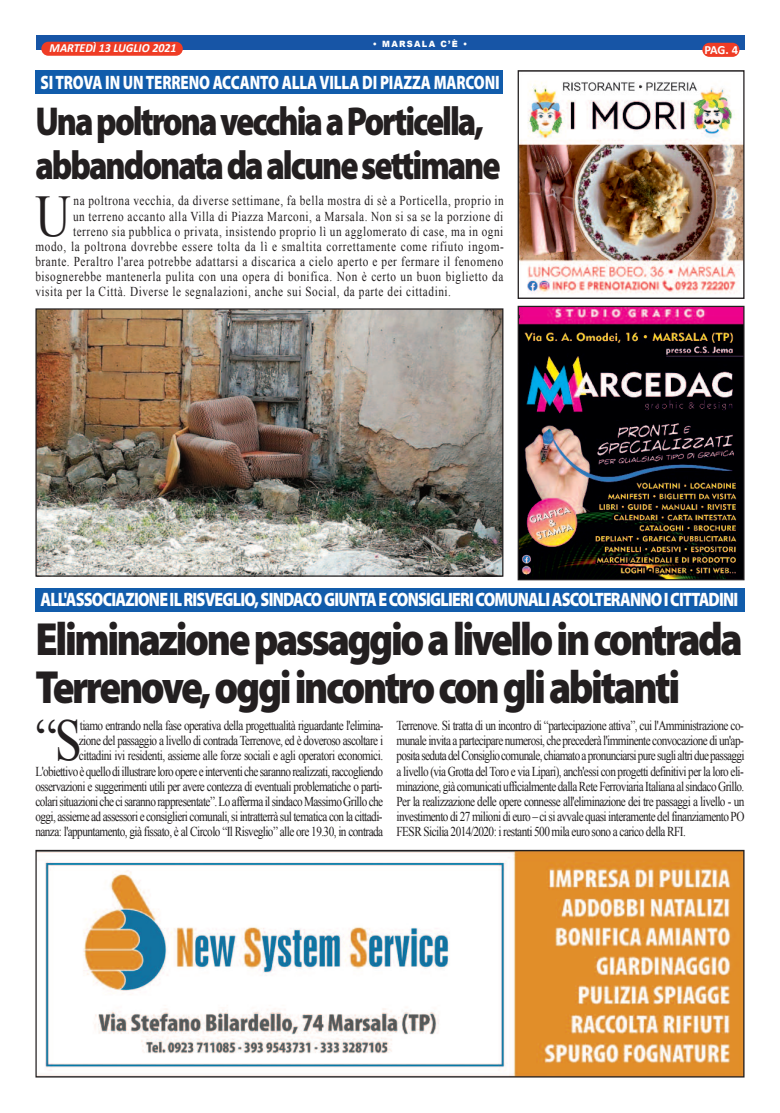
<style>
.page{position:relative;width:780px;height:1113px;background:#fff}
.page>*{position:absolute;margin:0;border:0;box-sizing:border-box;transform-origin:0 0}
.t1{font:59px "Times New Roman";color:#231f20;scale:.83 1}
.t2{font:900 46.75px/48px "Myriad Pro";letter-spacing:-.06em;color:#231f20;scale:.87 1}
.t3{font:900 40.5px/43.4px "Myriad Pro";letter-spacing:-.06em;color:#231f20;scale:.83 1}
.t4{font:900 19.5px "Myriad Pro";letter-spacing:-.05em;color:#fff;scale:.81 1}
.t5{font:900 19.5px "Myriad Pro";letter-spacing:-.01em;color:#fff;scale:.77 1}
.t6{font:13.62px/15px "Times New Roman";letter-spacing:-.04em;color:#231f20;text-align:right;scale:.83 1}
.t7{font:13.62px "Times New Roman";letter-spacing:.05em;color:#231f20;scale:.83 1}
.t8{font:13.62px "Times New Roman";letter-spacing:.055em;color:#231f20;scale:.83 1}
.t9{font:700 12.5px "Calibri";color:#fff}
.t10{font:italic 700 12.38px "Calibri";color:#fff;scale:.96 1}
.t11{font:900 8.62px "Arial";letter-spacing:.15em;color:#fff;scale:.96 1}
</style>
<div class="page">
<div style="left:36px;top:35px;width:708px;height:15px;background:#1755a6"></div>
<div style="left:702px;top:43px;width:37px;height:14px;background:#ef3c25;border-radius:7px"></div>
<div style="left:41px;top:42px;width:142px;height:14px;background:#ef3c25;border-radius:7px"></div>
<img style="left:37px;top:852px;width:705px;height:223px">
<div style="left:35px;top:850px;width:709px;height:227px;border:1px solid #231f20"></div>
<div style="left:35px;top:588px;width:709px;height:24px;background:#115cab"></div>
<div style="left:35px;top:70px;width:468px;height:24px;background:#115cab"></div>
<img style="left:37px;top:310px;width:464px;height:265px">
<div style="left:35px;top:308px;width:468px;height:269px;border:1px solid #231f20"></div>
<img style="left:519px;top:308px;width:223px;height:270px">
<div style="left:517px;top:306px;width:227px;height:274px;border:1px solid #231f20"></div>
<img style="left:519px;top:81px;width:223px;height:213px">
<div style="left:517px;top:70px;width:227px;height:229px;border:1px solid #231f20"></div>
<p class="t10" style="left:50px;top:43px;width:134px">MARTEDÌ 13 LUGLIO 2021</p>
<p class="t11" style="left:373px;top:38px;width:100px">• MARSALA C’È •</p>
<h3 class="t5" style="left:40px;top:75px;width:598px">SITROVA IN UNTERRENO ACCANTO ALLAVILLA DI PIAZZA MARCONI</h3>
<h3 class="t3" style="left:35px;top:103px;width:562px">UnapoltronavecchiaaPorticella, abbandonatadaalcunesettimane</h3>
<h1 class="t1" style="left:35px;top:183px;width:44px">U</h1>
<p class="t7" style="left:74px;top:193px;width:520px">na poltrona vecchia, da diverse settimane, fa bella mostra di sè a Porticella, proprio in</p>
<p class="t7" style="left:73px;top:208px;width:520px">un terreno accanto alla Villa di Piazza Marconi, a Marsala. Non si sa se la porzione di</p>
<p class="t7" style="left:73px;top:223px;width:520px">terreno sia pubblica o privata, insistendo proprio lì un agglomerato di case, ma in ogni</p>
<p class="t8" style="left:35px;top:238px;width:566px">modo, la poltrona dovrebbe essere tolta da lì e smaltita correttamente come rifiuto ingom-</p>
<p class="t7" style="left:35px;top:254px;width:565px">brante. Peraltro l'area potrebbe adattarsi a discarica a cielo aperto e per fermare il fenomeno</p>
<p class="t7" style="left:35px;top:269px;width:565px">bisognerebbe mantenerla pulita con una opera di bonifica. Non è certo un buon biglietto da</p>
<p class="t7" style="left:35px;top:284px;width:502px">visita per la Città. Diverse le segnalazioni, anche sui Social, da parte dei cittadini.</p>
<p class="t9" style="left:704px;top:45px;width:35px">PAG. 4</p>
<h3 class="t4" style="left:40px;top:592px;width:863px">ALL'ASSOCIAZIONEILRISVEGLIO,SINDACOGIUNTAECONSIGLIERICOMUNALIASCOLTERANNOICITTADINI</h3>
<h2 class="t2" style="left:35px;top:619px;width:814px">Eliminazionepassaggioalivelloincontrada<br>Terrenove,oggiincontrocongliabitanti</h2>
<h1 class="t1" style="left:35px;top:708px;width:57px">“S</h1>
<p class="t6" style="left:35px;top:718px;width:421px">tiamo entrando nella fase operativa della progettualità riguardante l'elimina-<br>zione del passaggio a livello di contrada Terrenove, ed è doveroso ascoltare i<br>cittadini ivi residenti, assieme alle forze sociali e agli operatori economici.<br>L'obiettivo è quello di illustrare loro opere e interventi che saranno realizzati, raccogliendo osservazioni e suggerimenti utili per avere contezza di eventuali problematiche o parti&shy;colari situazioni che ci saranno rappresentate”. Lo afferma il sindaco Massimo Grillo che oggi, assieme ad assessori e consiglieri comunali, si intratterrà sul tematica con la cittadi&shy;nanza: l'appuntamento, già fissato, è al Circolo “Il Risveglio” alle ore 19.30, in contrada</p>
<p class="t6" style="left:396px;top:718px;width:420px;text-align:justify">Terrenove. Si tratta di un incontro di “partecipazione attiva”, cui l'Amministrazione co&shy;munale invita a partecipare numerosi, che precederà l'imminente convocazione di un'ap&shy;posita seduta del Consiglio comunale, chiamato a pronunciarsi pure sugli altri due passaggi a livello (via Grotta del Toro e via Lipari), anch'essi con progetti definitivi per la loro eli&shy;minazione, già comunicati ufficialmente dalla Rete Ferroviaria Italiana al sindaco Grillo.<br>Per la realizzazione delle opere connesse all'eliminazione dei tre passaggi a livello - un investimento di 27 milioni di euro – ci si avvale quasi interamente del finanziamento PO FESR Sicilia 2014/2020: i restanti 500 mila euro sono a carico della RFI.</p>
</div>
